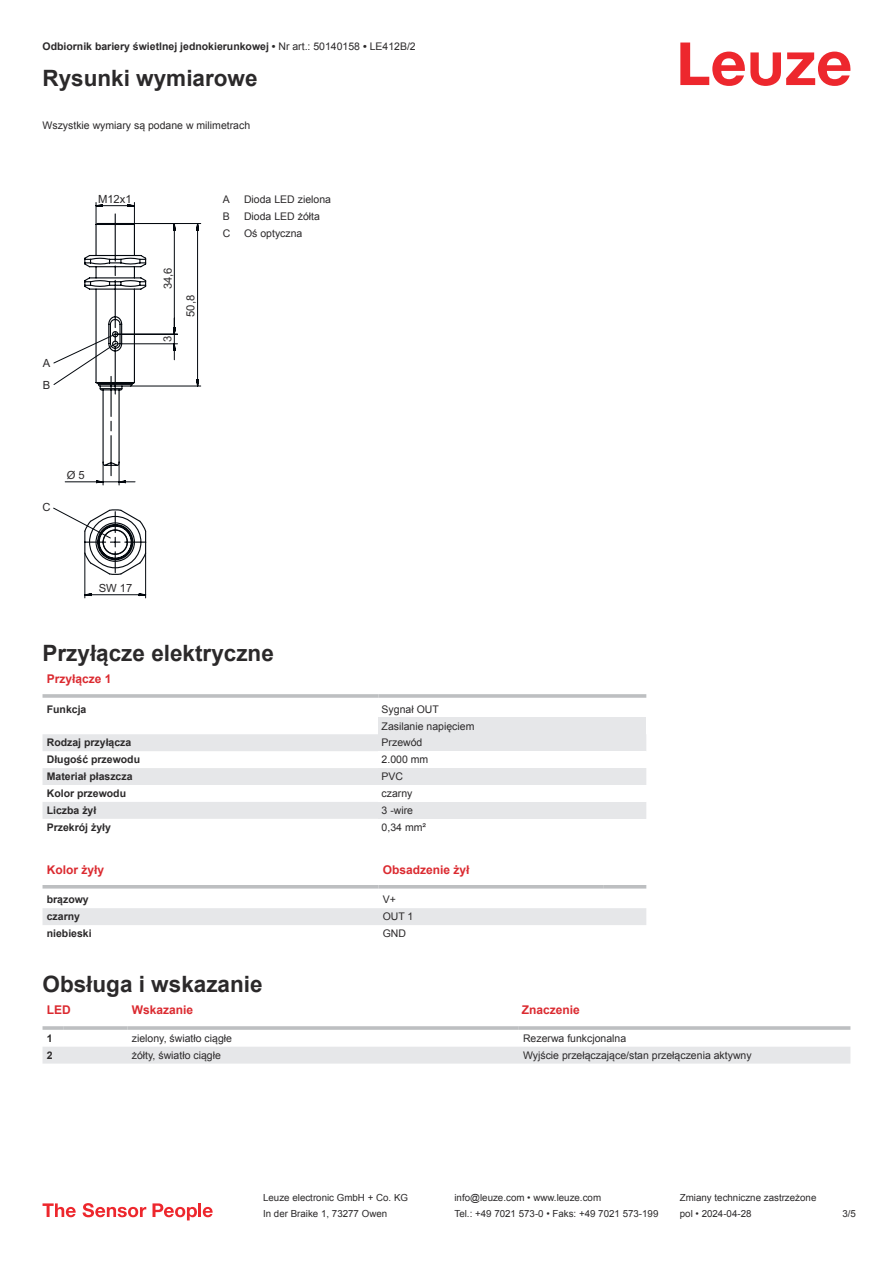
<style>
.page{position:relative;width:893px;height:1263px;background:#fff}
.page>*{position:absolute;margin:0;border:0;box-sizing:border-box;transform-origin:0 0}
.t1{font:700 22.5px "Arial";color:#2b292a}
.t2{font:700 12px "Arial";color:#db2a30}
.t3{font:11.25px/21.8px "Arial";color:#2b292a}
.t4{font:10.5px/17px "Arial";color:#2b292a}
.t5{font:700 10.5px "Arial";color:#2b292a}
.t6{font:9.75px "Arial";color:#2b292a}
.s1{font-weight:400}
</style>
<div class="page">
<svg style="left:680px;top:43px;width:170px;height:43px"></svg>
<svg style="left:43px;top:734px;width:335px;height:85px;fill:#e6e7e9"></svg>
<hr style="left:43px;top:694px;width:335px;height:4px;background:#bdbfc1">
<hr style="left:378px;top:694px;width:268px;height:4px;background:#c8cacb">
<div style="left:378px;top:717px;width:268px;height:17px;background:#e6e7e9"></div>
<div style="left:378px;top:734px;width:268px;height:17px;background:#e6e7e9"></div>
<div style="left:378px;top:768px;width:268px;height:17px;background:#e6e7e9"></div>
<div style="left:378px;top:802px;width:268px;height:17px;background:#e6e7e9"></div>
<svg style="left:43px;top:888px;width:603px;height:1px"></svg>
<div style="left:43px;top:908px;width:603px;height:17px;background:#e6e7e9"></div>
<hr style="left:43px;top:885px;width:335px;height:3px;background:#bdbfc1">
<hr style="left:378px;top:885px;width:226px;height:3px;background:#bdbfc1">
<hr style="left:604px;top:885px;width:42px;height:3px;background:#bdbfc1">
<div style="left:43px;top:1047px;width:807px;height:16px;background:#e6e7e9"></div>
<hr style="left:43px;top:1026px;width:21px;height:4px;background:#c8cacb">
<hr style="left:64px;top:1026px;width:64px;height:4px;background:#c9cbcc">
<hr style="left:128px;top:1026px;width:391px;height:4px;background:#c8cacb">
<hr style="left:519px;top:1026px;width:331px;height:4px;background:#bdbfc1">
<svg style="left:43px;top:1203px;width:33px;height:14px"></svg>
<svg style="left:83px;top:1203px;width:63px;height:14px"></svg>
<svg style="left:153px;top:1203px;width:44px;height:17px"></svg>
<hr style="left:198px;top:1203px;width:3px;height:14px;background:#ed272d">
<svg style="left:203px;top:1207px;width:10px;height:10px"></svg>
<svg style="left:53px;top:223px;width:148px;height:375px"></svg>
<svg style="left:83px;top:202px;width:64px;height:373px"></svg>
<p class="t5" style="left:43px;top:39px;width:375px">Odbiornik bariery świetlnej jednokierunkowej • <span class="s1">Nr art.: 50140158</span> • <span class="s1">LE412B/2</span></p>
<h1 class="t1" style="left:43px;top:63px;width:217px">Rysunki wymiarowe</h1>
<p class="t4" style="left:43px;top:116px;width:209px">Wszystkie wymiary są podane w milimetrach</p>
<p class="t3" style="left:43px;top:353px;width:9px">A<br>B</p>
<p class="t3" style="left:98px;top:189px;width:35px">M12x1</p>
<p class="t3" style="left:158px;top:289px;width:23px;rotate:-90deg">34,6</p>
<p class="t3" style="left:157px;top:342px;width:8px;rotate:-90deg">3</p>
<p class="t3" style="left:180px;top:317px;width:23px;rotate:-90deg">50,8</p>
<p class="t4" style="left:223px;top:192px;width:9px">A</p>
<p class="t4" style="left:244px;top:191px;width:88px">Dioda LED zielona</p>
<p class="t4" style="left:223px;top:209px;width:9px">B</p>
<p class="t4" style="left:244px;top:208px;width:77px">Dioda LED żółta</p>
<p class="t4" style="left:223px;top:225px;width:9px">C</p>
<p class="t4" style="left:244px;top:225px;width:60px">Oś optyczna</p>
<p class="t3" style="left:43px;top:497px;width:10px">C</p>
<p class="t3" style="left:67px;top:464px;width:20px">Ø 5</p>
<p class="t3" style="left:99px;top:577px;width:35px">SW 17</p>
<h1 class="t1" style="left:43px;top:638px;width:233px">Przyłącze elektryczne</h1>
<p class="t2" style="left:47px;top:671px;width:66px">Przyłącze 1</p>
<p class="t5" style="left:47px;top:701px;width:41px">Funkcja</p>
<p class="t4" style="left:382px;top:700px;width:94px">Sygnał OUT<br>Zasilanie napięciem</p>
<p class="t5" style="left:47px;top:735px;width:86px">Rodzaj przyłącza</p>
<p class="t4" style="left:382px;top:734px;width:42px">Przewód</p>
<p class="t5" style="left:47px;top:752px;width:95px">Długość przewodu</p>
<p class="t4" style="left:382px;top:752px;width:48px">2.000 mm</p>
<p class="t5" style="left:47px;top:769px;width:87px">Materiał płaszcza</p>
<p class="t4" style="left:382px;top:768px;width:23px">PVC</p>
<p class="t5" style="left:47px;top:786px;width:81px">Kolor przewodu</p>
<p class="t4" style="left:382px;top:786px;width:32px">czarny</p>
<p class="t5" style="left:47px;top:803px;width:51px">Liczba żył</p>
<p class="t4" style="left:382px;top:802px;width:33px">3 -wire</p>
<p class="t5" style="left:47px;top:820px;width:66px">Przekrój żyły</p>
<p class="t4" style="left:382px;top:819px;width:46px">0,34 mm²</p>
<p class="t2" style="left:47px;top:861px;width:59px">Kolor żyły</p>
<p class="t2" style="left:383px;top:861px;width:88px">Obsadzenie żył</p>
<p class="t5" style="left:47px;top:892px;width:44px">brązowy</p>
<p class="t4" style="left:383px;top:891px;width:15px">V+</p>
<p class="t5" style="left:47px;top:912px;width:35px">czarny</p>
<p class="t4" style="left:383px;top:908px;width:32px">OUT 1</p>
<p class="t5" style="left:47px;top:929px;width:46px">niebieski</p>
<p class="t4" style="left:383px;top:925px;width:25px">GND</p>
<h1 class="t1" style="left:43px;top:968px;width:222px">Obsługa i wskazanie</h1>
<p class="t2" style="left:47px;top:1005px;width:25px">LED</p>
<p class="t2" style="left:132px;top:1005px;width:63px">Wskazanie</p>
<p class="t2" style="left:522px;top:1005px;width:60px">Znaczenie</p>
<p class="t5" style="left:47px;top:1031px;width:7px">1</p>
<p class="t4" style="left:132px;top:1030px;width:102px">zielony, światło ciągłe</p>
<p class="t4" style="left:523px;top:1030px;width:105px">Rezerwa funkcjonalna</p>
<p class="t5" style="left:47px;top:1048px;width:7px">2</p>
<p class="t4" style="left:132px;top:1047px;width:91px">żółty, światło ciągłe</p>
<p class="t4" style="left:523px;top:1047px;width:230px">Wyjście przełączające/stan przełączenia aktywny</p>
<p class="t6" style="left:263px;top:1191px;width:146px">Leuze electronic GmbH + Co. KG</p>
<p class="t6" style="left:454px;top:1191px;width:148px">info@leuze.com • www.leuze.com</p>
<p class="t6" style="left:680px;top:1191px;width:138px">Zmiany techniczne zastrzeżone</p>
<p class="t6" style="left:263px;top:1207px;width:126px">In der Braike 1, 73277 Owen</p>
<p class="t6" style="left:454px;top:1207px;width:205px">Tel.: +49 7021 573-0 • Faks: +49 7021 573-199</p>
<p class="t6" style="left:680px;top:1207px;width:73px">pol • 2024-04-28</p>
<p class="t6" style="left:842px;top:1207px;width:15px">3 /5</p>
</div>
